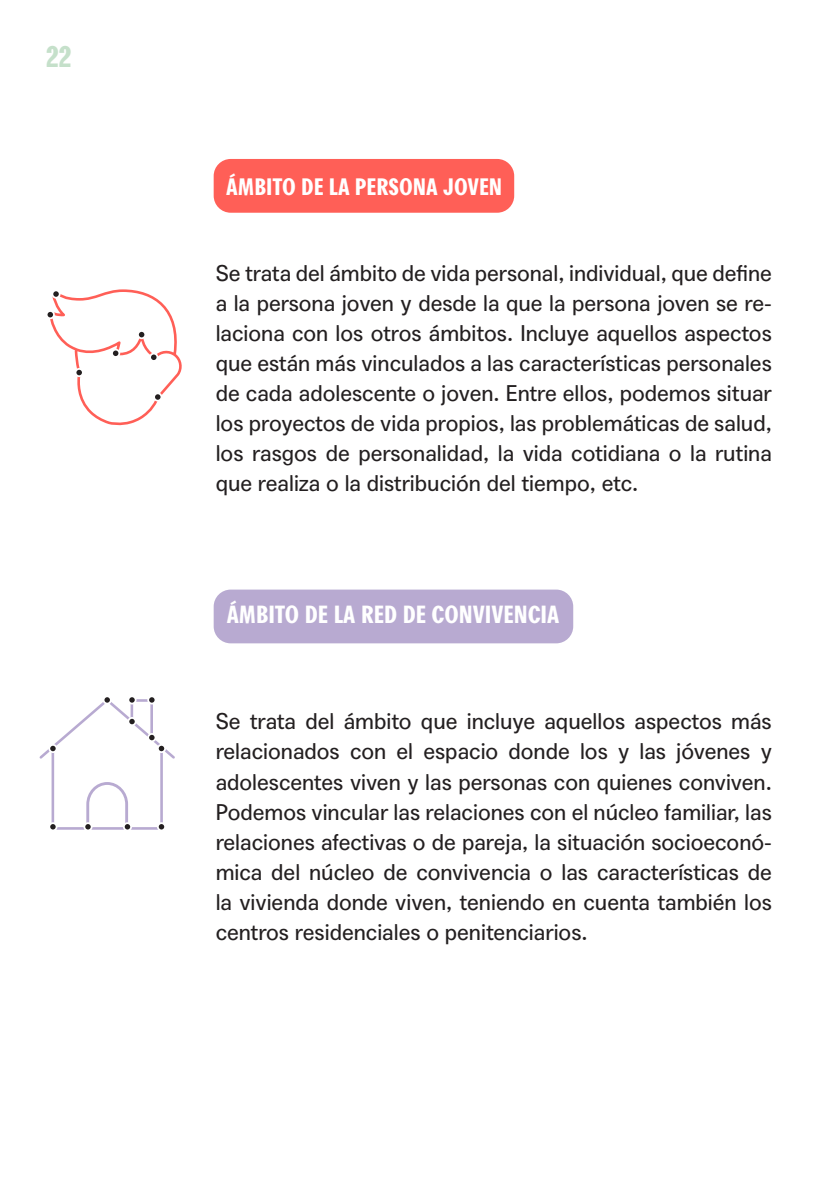
<style>
.page{position:relative;width:840px;height:1191px;background:#fff}
.page>*{position:absolute;margin:0;border:0;box-sizing:border-box;transform-origin:0 0}
.t1{font:30px "Agipo Bold Cond";color:#c5e0ca}
.t2{font:24px "Agipo Bold Cond";color:#fff}
.t3{font:23px "Agipo Bold Cond";color:#fff}
.t4{font:22px/30px "Agipo";color:#231f20;text-align:justify}
</style>
<div class="page">
<div style="left:213px;top:159px;width:301px;height:54px;background:#ff5f57;border-radius:17px"></div>
<div style="left:213px;top:589px;width:360px;height:54px;background:#b8aad1;border-radius:17px"></div>
<svg style="left:50px;top:289px;width:132px;height:137px"></svg>
<div style="left:150px;top:353px;width:7px;height:8px;background:#231f20;border-radius:50%"></div>
<div style="left:149px;top:353px;width:9px;height:9px;border:2px solid #fff;border-radius:50%"></div>
<div style="left:138px;top:331px;width:7px;height:7px;background:#231f20;border-radius:50%"></div>
<div style="left:137px;top:330px;width:9px;height:9px;border:2px solid #fff;border-radius:50%"></div>
<div style="left:112px;top:350px;width:7px;height:7px;background:#231f20;border-radius:50%"></div>
<div style="left:111px;top:349px;width:9px;height:9px;border:2px solid #fff;border-radius:50%"></div>
<div style="left:154px;top:393px;width:7px;height:8px;background:#231f20;border-radius:50%"></div>
<div style="left:153px;top:392px;width:9px;height:9px;border:2px solid #fff;border-radius:50%"></div>
<div style="left:75px;top:369px;width:8px;height:7px;background:#231f20;border-radius:50%"></div>
<div style="left:75px;top:368px;width:9px;height:9px;border:2px solid #fff;border-radius:50%"></div>
<div style="left:47px;top:311px;width:7px;height:7px;background:#231f20;border-radius:50%"></div>
<div style="left:46px;top:310px;width:9px;height:9px;border:2px solid #fff;border-radius:50%"></div>
<div style="left:52px;top:290px;width:8px;height:8px;background:#231f20;border-radius:50%"></div>
<div style="left:51px;top:289px;width:10px;height:9px;border:2px solid #fff;border-radius:50%"></div>
<svg style="left:39px;top:699px;width:136px;height:131px"></svg>
<div style="left:49px;top:823px;width:8px;height:7px;background:#231f20;border-radius:50%"></div>
<div style="left:48px;top:822px;width:9px;height:9px;border:2px solid #fff;border-radius:50%"></div>
<div style="left:49px;top:745px;width:8px;height:7px;background:#231f20;border-radius:50%"></div>
<div style="left:48px;top:744px;width:9px;height:9px;border:2px solid #fff;border-radius:50%"></div>
<div style="left:103px;top:696px;width:8px;height:7px;background:#231f20;border-radius:50%"></div>
<div style="left:103px;top:695px;width:9px;height:9px;border:2px solid #fff;border-radius:50%"></div>
<div style="left:128px;top:718px;width:8px;height:7px;background:#231f20;border-radius:50%"></div>
<div style="left:127px;top:717px;width:9px;height:9px;border:2px solid #fff;border-radius:50%"></div>
<div style="left:128px;top:696px;width:8px;height:7px;background:#231f20;border-radius:50%"></div>
<div style="left:127px;top:695px;width:9px;height:9px;border:2px solid #fff;border-radius:50%"></div>
<div style="left:148px;top:696px;width:7px;height:7px;background:#231f20;border-radius:50%"></div>
<div style="left:147px;top:695px;width:9px;height:9px;border:2px solid #fff;border-radius:50%"></div>
<div style="left:148px;top:734px;width:7px;height:7px;background:#231f20;border-radius:50%"></div>
<div style="left:147px;top:733px;width:9px;height:9px;border:2px solid #fff;border-radius:50%"></div>
<div style="left:158px;top:823px;width:7px;height:7px;background:#231f20;border-radius:50%"></div>
<div style="left:157px;top:822px;width:9px;height:9px;border:2px solid #fff;border-radius:50%"></div>
<div style="left:158px;top:745px;width:7px;height:7px;background:#231f20;border-radius:50%"></div>
<div style="left:157px;top:744px;width:9px;height:9px;border:2px solid #fff;border-radius:50%"></div>
<div style="left:84px;top:823px;width:8px;height:7px;background:#231f20;border-radius:50%"></div>
<div style="left:83px;top:822px;width:9px;height:9px;border:2px solid #fff;border-radius:50%"></div>
<div style="left:124px;top:823px;width:7px;height:7px;background:#231f20;border-radius:50%"></div>
<div style="left:123px;top:822px;width:9px;height:9px;border:2px solid #fff;border-radius:50%"></div>
<h1 class="t1" style="left:45px;top:33px;width:28px">22</h1>
<p class="t3" style="left:226px;top:169px;width:277px">ÁMBITO DE LA PERSONA JOVEN</p>
<p class="t4" style="left:215px;top:256px;width:557px">Se trata del ámbito de vida personal, individual, que define a la persona joven y desde la que la persona joven se re&shy;laciona con los otros ámbitos. Incluye aquellos aspectos que están más vinculados a las características personales de cada adolescente o joven. Entre ellos, podemos situar los proyectos de vida propios, las problemáticas de salud, los rasgos de personalidad, la vida cotidiana o la rutina que realiza o la distribución del tiempo, etc.</p>
<p class="t2" style="left:226px;top:595px;width:334px">ÁMBITO DE LA RED DE CONVIVENCIA</p>
<p class="t4" style="left:215px;top:704px;width:557px">Se trata del ámbito que incluye aquellos aspectos más relacionados con el espacio donde los y las jóvenes y adolescentes viven y las personas con quienes conviven.<br>Podemos vincular las relaciones con el núcleo familiar, las relaciones afectivas o de pareja, la situación socioeconó&shy;mica del núcleo de convivencia o las características de la vivienda donde viven, teniendo en cuenta también los centros residenciales o penitenciarios.</p>
</div>
